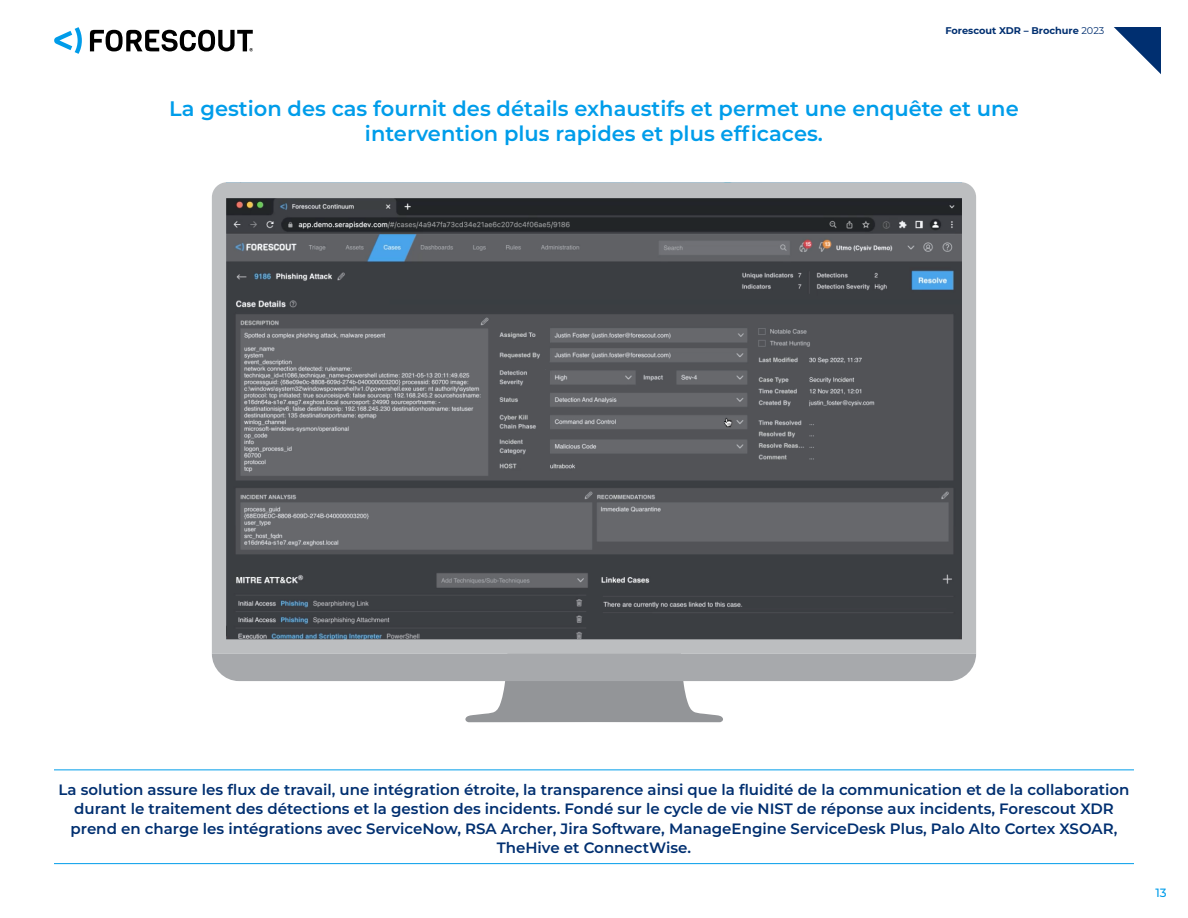
<style>
.page{position:relative;width:1188px;height:918px;background:#fff}
.page>*{position:absolute;margin:0;border:0;box-sizing:border-box;transform-origin:0 0}
.t1{font:600 21px/25.2px "Montserrat";color:#009dea;text-align:center}
.t2{font:600 15px/19.5px "Montserrat";color:#002f70;text-align:center}
.t3{font:500 12px "Montserrat";color:#009dea}
.t4{font:700 9.75px "Montserrat";color:#002f70}
.s1{font-weight:400}
</style>
<div class="page">
<svg style="left:1114px;top:27px;width:47px;height:47px"></svg>
<svg style="left:54px;top:27px;width:28px;height:27px"></svg>
<svg style="left:90px;top:30px;width:163px;height:22px"></svg>
<hr style="left:54px;top:770px;width:1080px;height:1px;background:#009dea">
<hr style="left:54px;top:863px;width:1080px;height:1px;background:#009dea">
<svg style="left:212px;top:654px;width:764px;height:68px"></svg>
<svg style="left:212px;top:182px;width:764px;height:472px;background:#5c5e62"></svg>
<p class="t4" style="left:945px;top:23px;width:160px">Forescout XDR – Brochure <span class="s1">2023</span></p>
<h1 class="t1" style="left:169px;top:95px;width:851px">La gestion des cas fournit des détails exhaustifs et permet une enquête et une intervention plus rapides et plus efficaces.</h1>
<p class="t2" style="left:59px;top:779px;width:1072px">La solution assure les flux de travail, une intégration étroite, la transparence ainsi que la fluidité de la communication et de la collaboration durant le traitement des détections et la gestion des incidents. Fondé sur le cycle de vie NIST de réponse aux incidents, Forescout XDR prend en charge les intégrations avec ServiceNow, RSA Archer, Jira Software, ManageEngine ServiceDesk Plus, Palo Alto Cortex XSOAR, TheHive et ConnectWise.</p>
<p class="t3" style="left:1155px;top:884px;width:13px">13</p>
</div>
